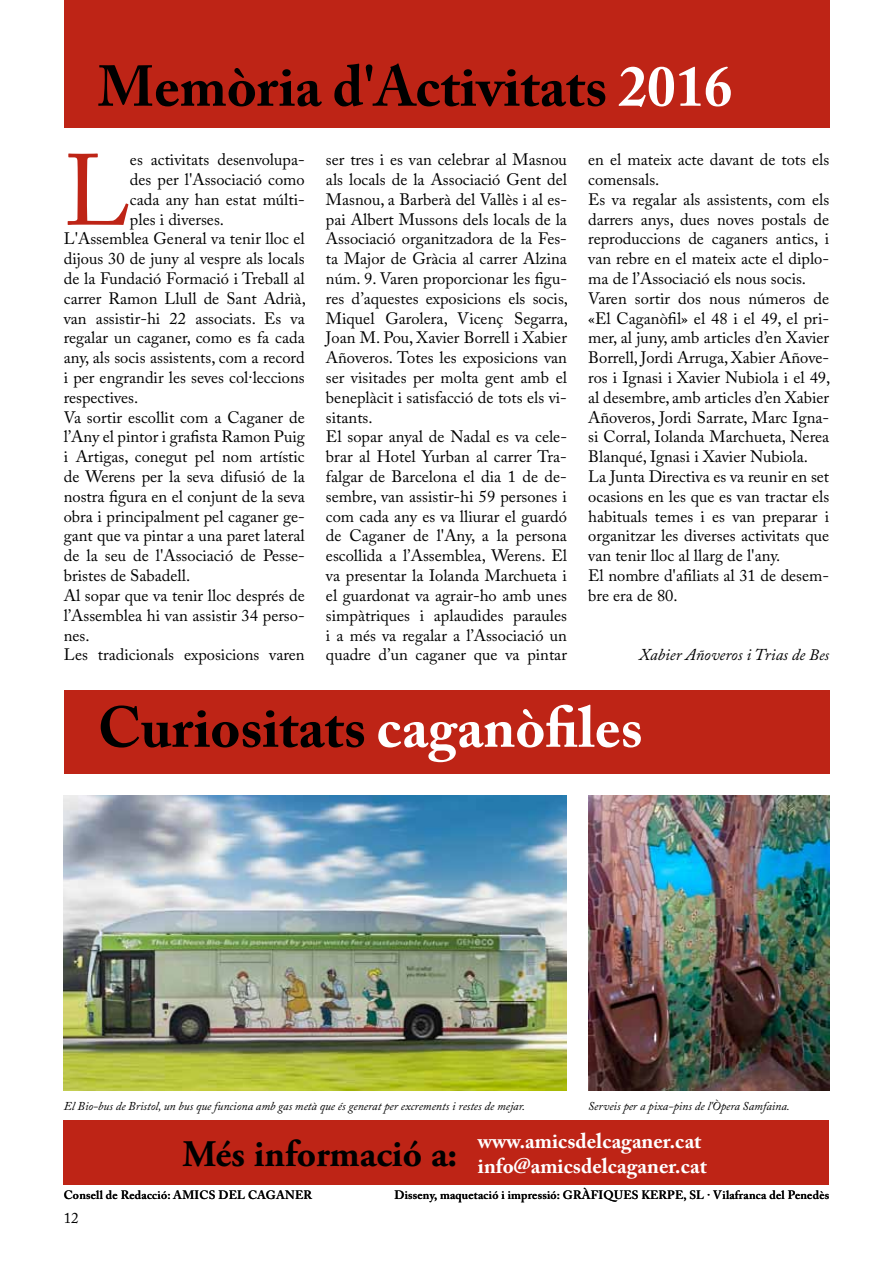
<style>
.page{position:relative;width:893px;height:1263px;background:#fff}
.page>*{position:absolute;margin:0;border:0;box-sizing:border-box;transform-origin:0 0}
.t1{font:100.05px "Adobe Caslon Pro";color:#be2416}
.t2{font:700 57px "Adobe Caslon Pro";color:#000}
.t3{font:700 21px/25.2px "Adobe Caslon Pro";color:#fff;text-align:right}
.t4{font:16.5px/19.8px "Adobe Caslon Pro";color:#000}
.t5{font:italic 16.5px "Adobe Caslon Pro";color:#000}
.t6{font:15px "Adobe Caslon Pro";color:#000}
.t7{font:italic 12px "Adobe Caslon Pro";color:#000}
.t8{font:600 12px "Adobe Caslon Pro";letter-spacing:.02em;color:#000}
.s1{color:#fff}
.s2{font-size:15.9px}
</style>
<div class="page">
<div style="left:64px;top:0;width:765px;height:128px;background:#be2416"></div>
<div style="left:64px;top:690px;width:765px;height:83px;background:#be2416"></div>
<div style="left:64px;top:1120px;width:765px;height:65px;background:#be2416"></div>
<img style="left:588px;top:796px;width:241px;height:294px">
<img style="left:64px;top:795px;width:503px;height:295px">
<h2 class="t2" style="left:98px;top:53px;width:636px">Memòria d'Activitats <span class="s1">2016</span></h2>
<h1 class="t1" style="left:64px;top:132px;width:68px">L</h1>
<p class="t4" style="left:130px;top:150px;width:176px">es activitats desenvolupa-</p>
<p class="t4" style="left:130px;top:169px;width:176px">des per l'Associació como</p>
<p class="t4" style="left:130px;top:189px;width:176px">cada any han estat múlti-</p>
<p class="t4" style="left:130px;top:209px;width:96px">ples i diverses.</p>
<p class="t4" style="left:64px;top:229px;width:242px">L'Assemblea General va tenir lloc el</p>
<p class="t4" style="left:64px;top:249px;width:242px">dijous 30 de juny al vespre als locals</p>
<p class="t4" style="left:64px;top:268px;width:242px">de la Fundació Formació i Treball al</p>
<p class="t4" style="left:64px;top:288px;width:244px">carrer Ramon Llull de Sant Adrià,</p>
<p class="t4" style="left:64px;top:308px;width:242px">van assistir-hi 22 associats. Es va</p>
<p class="t4" style="left:64px;top:328px;width:242px">regalar un caganer, como es fa cada</p>
<p class="t4" style="left:64px;top:348px;width:242px">any, als socis assistents, com a record</p>
<p class="t4" style="left:64px;top:367px;width:242px">i per engrandir les seves col·leccions</p>
<p class="t4" style="left:64px;top:387px;width:76px">respectives.</p>
<p class="t4" style="left:64px;top:407px;width:242px">Va sortir escollit com a Caganer de</p>
<p class="t4" style="left:64px;top:427px;width:242px">l’Any el pintor i grafista Ramon Puig</p>
<p class="t4" style="left:64px;top:447px;width:242px">i Artigas, conegut pel nom artístic</p>
<p class="t4" style="left:64px;top:466px;width:242px">de Werens per la seva difusió de la</p>
<p class="t4" style="left:64px;top:486px;width:242px">nostra figura en el conjunt de la seva</p>
<p class="t4" style="left:64px;top:506px;width:242px">obra i principalment pel caganer ge-</p>
<p class="t4" style="left:64px;top:526px;width:242px">gant que va pintar a una paret lateral</p>
<p class="t4" style="left:64px;top:546px;width:242px">de la seu de l'Associació de Pesse-</p>
<p class="t4" style="left:64px;top:565px;width:128px">bristes de Sabadell.</p>
<p class="t4" style="left:64px;top:585px;width:242px">Al sopar que va tenir lloc després de</p>
<p class="t4" style="left:64px;top:605px;width:242px">l’Assemblea hi van assistir 34 perso-</p>
<p class="t4" style="left:64px;top:625px;width:27px">nes.</p>
<p class="t4" style="left:64px;top:645px;width:242px">Les tradicionals exposicions varen</p>
<p class="t4" style="left:326px;top:150px;width:244px">ser tres i es van celebrar al Masnou als locals de la Associació Gent del Masnou, a Barberà del Vallès i al es&shy;pai Albert Mussons dels locals de la Associació organitzadora de la Fes&shy;ta Major de Gràcia al carrer Alzina núm. 9. Varen proporcionar les figu&shy;res d’aquestes exposicions els socis, Miquel Garolera, Vicenç Segarra, Joan M. Pou, Xavier Borrell i Xabier Añoveros. Totes les exposicions van ser visitades per molta gent amb el beneplàcit i satisfacció de tots els vi&shy;sitants.<br>El sopar anyal de Nadal es va cele&shy;brar al Hotel Yurban al carrer Tra&shy;falgar de Barcelona el dia 1 de de&shy;sembre, van assistir-hi 59 persones i com cada any es va lliurar el guardó de Caganer de l'Any, a la persona escollida a l’Assemblea, Werens. El va presentar la Iolanda Marchueta i el guardonat va agrair-ho amb unes simpàtriques i aplaudides paraules i a més va regalar a l’Associació un quadre d’un caganer que va pintar</p>
<p class="t4" style="left:588px;top:150px;width:244px">en el mateix acte davant de tots els comensals.<br>Es va regalar als assistents, com els darrers anys, dues noves postals de reproduccions de caganers antics, i van rebre en el mateix acte el diplo&shy;ma de l’Associació els nous socis.<br>Varen sortir dos nous números de «El Caganòfil» el 48 i el 49, el pri&shy;mer, al juny, amb articles d’en Xavier Borrell, Jordi Arruga, Xabier Añove&shy;ros i Ignasi i Xavier Nubiola i el 49, al desembre, amb articles d’en Xabier Añoveros, Jordi Sarrate, Marc Igna&shy;si Corral, Iolanda Marchueta, Nerea Blanqué, Ignasi i Xavier Nubiola.<br>La Junta Directiva es va reunir en set ocasions en les que es van tractar els habituals temes i es van preparar i organitzar les diverses activitats que van tenir lloc al llarg de l'any.<br>El nombre d'afiliats al 31 de desem&shy;bre era de 80.</p>
<p class="t5" style="left:639px;top:645px;width:192px">Xabier Añoveros i Trias de <span class="s2">Bes</span></p>
<h2 class="t2" style="left:98px;top:694px;width:546px">Curiositats <span class="s1">caganòfiles</span></h2>
<p class="t7" style="left:64px;top:1099px;width:463px">El Bio-bus de Bristol, un bus que funciona amb gas metà que és generat per excrements i restes de mejar.</p>
<p class="t7" style="left:588px;top:1099px;width:203px">Serveis per a pixa-pins de l'Òpera Samfaina.</p>
<p class="t3" style="left:182px;top:1128px;width:526px">www.amicsdelcaganer.cat<br><sup>Més</sup> <sup>informació</sup> <sup>a:</sup> info@amicsdelcaganer.cat</p>
<p class="t8" style="left:64px;top:1188px;width:250px">Consell de Redacció: AMICS DEL CAGANER</p>
<p class="t8" style="left:394px;top:1188px;width:436px">Disseny, maquetació i impressió: GRÀFIQUES KERPE, SL · Vilafranca del Penedès</p>
<p class="t6" style="left:64px;top:1209px;width:16px">12</p>
</div>
